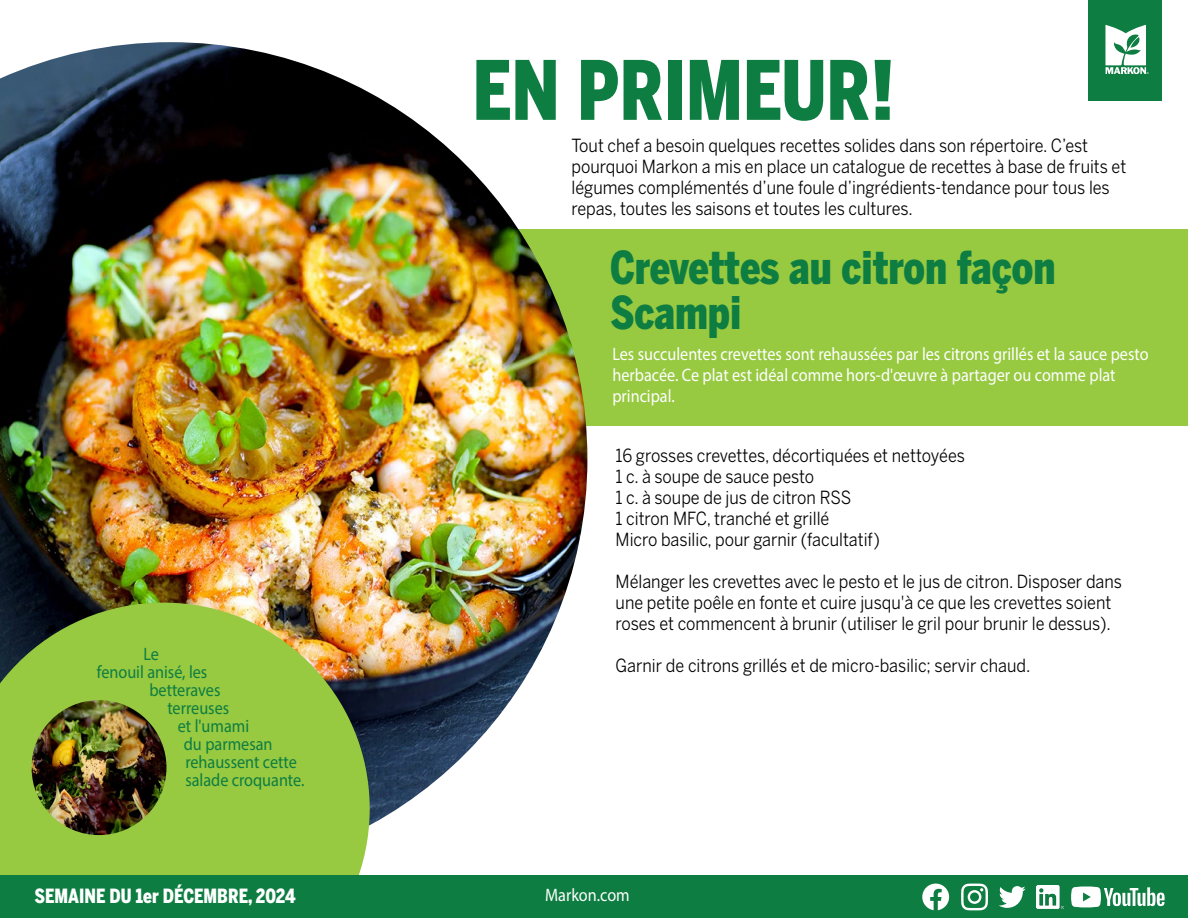
<style>
.page{position:relative;width:1188px;height:918px;background:#fff}
.page>*{position:absolute;margin:0;border:0;box-sizing:border-box;transform-origin:0 0}
.t1{font:900 81px "Benton Sans Cond";color:#0d7d41;scale:.9 1}
.t2{font:900 45px/45px "Benton Sans Cond";color:#0d7d41;scale:.9 1}
.t3{font:900 19.5px "Benton Sans Cond";color:#fff;scale:.9 1}
.t4{font:18px/21px "Benton Sans";color:#000;scale:.9 1}
.t5{font:18px/21px "Myriad Pro";color:#fff;scale:.9 1}
.t6{font:18px "Myriad Pro";color:#0d7d41;scale:.9 1}
</style>
<div class="page">
<div style="left:285px;top:229px;width:903px;height:196px;background:#97c941"></div>
<img style="left:0;top:42px;width:587px;height:834px">
<svg style="left:0;top:603px;width:370px;height:273px;background:#91b841"></svg>
<img style="left:32px;top:700px;width:134px;height:135px;border-radius:68px">
<div style="left:0;top:876px;width:1188px;height:42px;background:#0d7d41"></div>
<svg style="left:922px;top:884px;width:27px;height:26px"></svg>
<svg style="left:961px;top:884px;width:27px;height:26px"></svg>
<svg style="left:999px;top:886px;width:27px;height:22px"></svg>
<img style="left:1036px;top:886px;width:27px;height:22px">
<svg style="left:1071px;top:887px;width:94px;height:20px"></svg>
<div style="left:1089px;top:0;width:73px;height:100px;background:#0d7d41"></div>
<svg style="left:1105px;top:25px;width:44px;height:48px"></svg>
<h1 class="t1" style="left:472px;top:43px;width:470px">EN PRIMEUR!</h1>
<p class="t4" style="left:572px;top:134px;width:618px">Tout chef a besoin quelques recettes solides dans son répertoire. C’est pourquoi Markon a mis en place un catalogue de recettes à base de fruits et légumes complémentés d’une foule d’ingrédients-tendance pour tous les repas, toutes les saisons et toutes les cultures.</p>
<h2 class="t2" style="left:610px;top:245px;width:496px">Crevettes au citron façon<br>Scampi</h2>
<p class="t6" style="left:143px;top:643px;width:19px">Le</p>
<p class="t6" style="left:97px;top:661px;width:124px">fenouil anisé, les</p>
<p class="t6" style="left:149px;top:679px;width:81px">betteraves</p>
<p class="t6" style="left:167px;top:697px;width:70px">terreuses</p>
<p class="t6" style="left:178px;top:715px;width:81px">et l'umami</p>
<p class="t6" style="left:184px;top:733px;width:100px">du parmesan</p>
<p class="t6" style="left:185px;top:751px;width:126px">rehaussent cette</p>
<p class="t6" style="left:185px;top:769px;width:134px">salade croquante.</p>
<p class="t5" style="left:612px;top:343px;width:597px">Les succulentes crevettes sont rehaussées par les citrons grillés et la sauce pesto herbacée. Ce plat est idéal comme hors-d'œuvre à partager ou comme plat principal.</p>
<p class="t4" style="left:616px;top:445px;width:390px">16 grosses crevettes, décortiquées et nettoyées 1 c. à soupe de sauce pesto<br>1 c. à soupe de jus de citron RSS<br>1 citron MFC, tranché et grillé<br>Micro basilic, pour garnir (facultatif)</p>
<p class="t4" style="left:616px;top:571px;width:564px">Mélanger les crevettes avec le pesto et le jus de citron. Disposer dans une petite poêle en fonte et cuire jusqu'à ce que les crevettes soient roses et commencent à brunir (utiliser le gril pour brunir le dessus).</p>
<p class="t4" style="left:616px;top:655px;width:462px">Garnir de citrons grillés et de micro-basilic; servir chaud.</p>
<p class="t3" style="left:34px;top:885px;width:292px">SEMAINE DU 1er DÉCEMBRE, 2024</p>
<p class="t5" style="left:545px;top:884px;width:96px">Markon.com</p>
</div>
